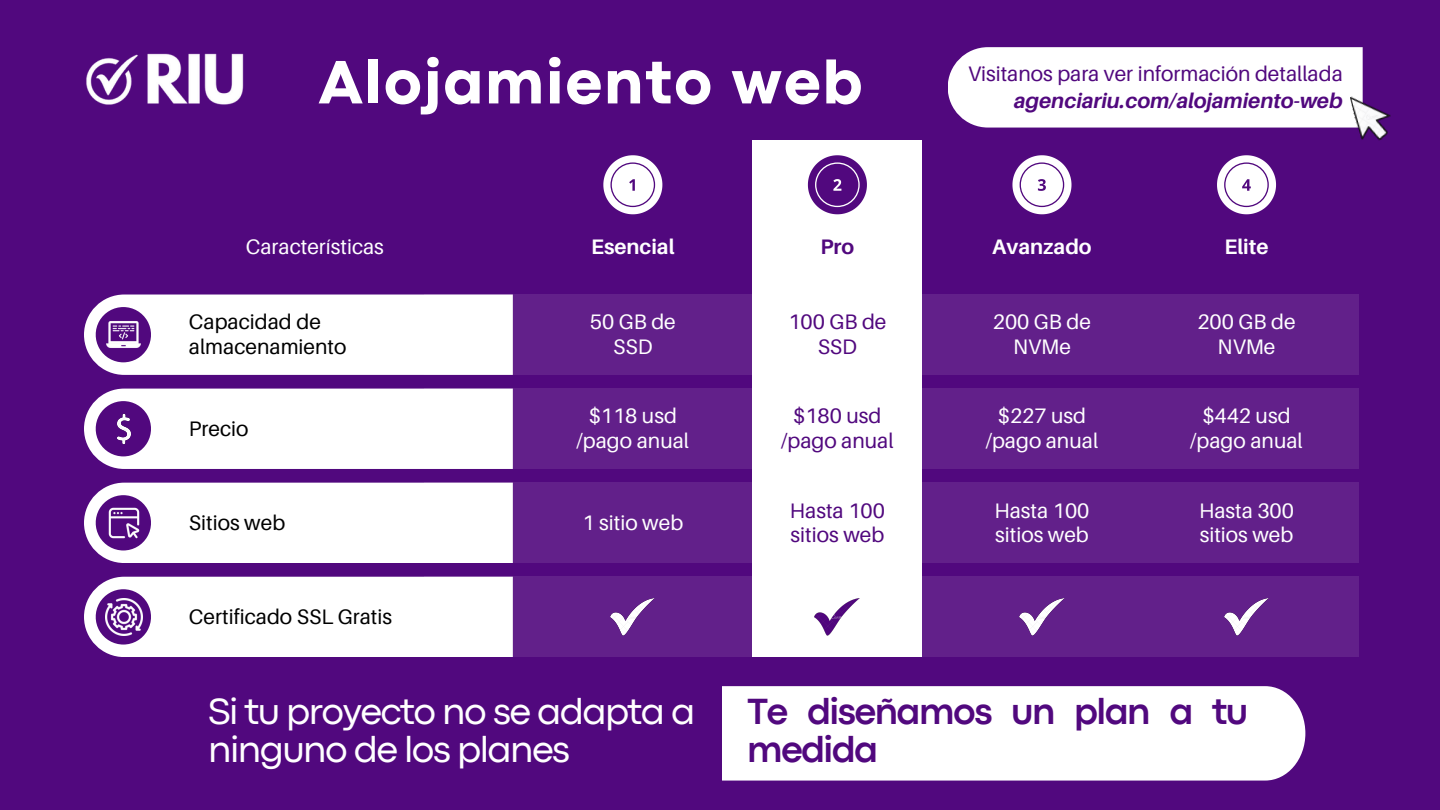
<style>
.page{position:relative;width:1440px;height:810px;background:#51087e}
.page>*{position:absolute;margin:0;border:0;box-sizing:border-box;transform-origin:0 0}
.t1{font:800 63.9px "Codec Pro";letter-spacing:.03em;color:#fff}
.t2{font:38px/37.5px "Codec Pro";letter-spacing:-.04em;color:#fff}
.t3{font:700 38px/37.5px "Codec Pro";letter-spacing:-.045em;color:#51087e}
.t4{font:21px/24.8px "Aileron";color:#fff;text-align:center}
.t5{font:21px/24.8px "Aileron";color:#51087e;text-align:center}
.t6{font:21px/24.8px "Aileron";color:#000}
.t7{font:italic 700 21px "Aileron";color:#51087e}
.t8{font:700 21px "Aileron";color:#fff}
.t9{font:700 21px "Aileron";color:#51087e}
</style>
<div class="page">
<div style="left:753px;top:141px;width:169px;height:516px;background:#fff"></div>
<div style="left:425px;top:295px;width:934px;height:80px;background:#62208a"></div>
<svg style="left:84px;top:295px;width:429px;height:80px;background:#f5f1f7"></svg>
<div style="left:425px;top:389px;width:934px;height:80px;background:#62208a"></div>
<div style="left:84px;top:389px;width:429px;height:80px;background:#fff"></div>
<div style="left:425px;top:483px;width:934px;height:80px;background:#62208a"></div>
<div style="left:84px;top:483px;width:429px;height:80px;background:#fff"></div>
<div style="left:425px;top:577px;width:934px;height:80px;background:#62208a"></div>
<div style="left:84px;top:577px;width:429px;height:80px;background:#fff"></div>
<img style="left:98px;top:403px;width:51px;height:51px">
<svg style="left:603px;top:155px;width:59px;height:59px"></svg>
<svg style="left:808px;top:155px;width:59px;height:59px"></svg>
<svg style="left:1012px;top:155px;width:59px;height:59px"></svg>
<svg style="left:1217px;top:155px;width:59px;height:59px"></svg>
<div style="left:722px;top:686px;width:583px;height:95px;background:#fff"></div>
<div style="left:1238px;top:701px;width:56px;height:65px;background:#fff"></div>
<img style="left:86px;top:53px;width:158px;height:52px">
<img style="left:105px;top:316px;width:36px;height:36px">
<img style="left:108px;top:506px;width:33px;height:33px">
<img style="left:105px;top:599px;width:37px;height:36px">
<div style="left:753px;top:295px;width:169px;height:80px;background:#fff"></div>
<div style="left:753px;top:388px;width:169px;height:81px;background:#fff"></div>
<div style="left:753px;top:483px;width:169px;height:80px;background:#fff"></div>
<div style="left:753px;top:577px;width:169px;height:80px;background:#fff"></div>
<img style="left:611px;top:599px;width:43px;height:36px">
<img style="left:1020px;top:599px;width:44px;height:36px">
<img style="left:1224px;top:599px;width:44px;height:36px">
<img style="left:815px;top:598px;width:44px;height:37px">
<div style="left:948px;top:47px;width:415px;height:80px;background:#fff"></div>
<img style="left:1350px;top:89px;width:41px;height:52px">
<h4 class="t1" style="left:318px;top:60px;width:547px">Alojamiento web</h4>
<p class="t5" style="left:968px;top:61px;width:376px">Visitanos para ver información detallada</p>
<p class="t7" style="left:1014px;top:87px;width:330px">agenciariu.com/alojamiento-web</p>
<p class="t4" style="left:246px;top:234px;width:140px">Características</p>
<p class="t8" style="left:591px;top:234px;width:85px">Esencial</p>
<p class="t9" style="left:821px;top:234px;width:35px">Pro</p>
<p class="t8" style="left:992px;top:234px;width:101px">Avanzado</p>
<p class="t8" style="left:1224px;top:234px;width:46px">Elite</p>
<h4 class="t6" style="left:189px;top:309px;width:159px">Capacidad de almacenamiento</h4>
<p class="t6" style="left:189px;top:416px;width:61px">Precio</p>
<p class="t6" style="left:189px;top:510px;width:98px">Sitios web</p>
<p class="t6" style="left:189px;top:604px;width:205px">Certificado SSL Gratis</p>
<p class="t4" style="left:590px;top:309px;width:87px">50 GB de<br>SSD</p>
<p class="t4" style="left:589px;top:403px;width:90px">$118 usd</p>
<p class="t4" style="left:577px;top:428px;width:114px">/pago anual</p>
<p class="t4" style="left:583px;top:510px;width:102px">1 sitio web</p>
<h4 class="t5" style="left:788px;top:309px;width:100px">100 GB de<br>SSD</h4>
<h4 class="t5" style="left:793px;top:403px;width:90px">$180 usd</h4>
<h4 class="t5" style="left:781px;top:428px;width:114px">/pago anual</h4>
<p class="t5" style="left:790px;top:497px;width:96px;text-align:left">Hasta 100 sitios web</p>
<p class="t4" style="left:993px;top:309px;width:100px">200 GB de<br>NVMe</p>
<p class="t4" style="left:998px;top:403px;width:90px">$227 usd</p>
<p class="t4" style="left:986px;top:428px;width:114px">/pago anual</p>
<p class="t4" style="left:995px;top:497px;width:96px;text-align:left">Hasta 100 sitios web</p>
<p class="t4" style="left:1197px;top:309px;width:100px">200 GB de<br>NVMe</p>
<p class="t4" style="left:1202px;top:403px;width:90px">$442 usd</p>
<p class="t4" style="left:1190px;top:428px;width:114px">/pago anual</p>
<p class="t4" style="left:1199px;top:497px;width:96px;text-align:left">Hasta 300 sitios web</p>
<p class="t2" style="left:208px;top:696px;width:489px">Si tu proyecto no se adapta a ninguno de los planes</p>
<p class="t3" style="left:747px;top:696px;width:503px">Te diseñamos un plan a tu medida</p>
</div>
